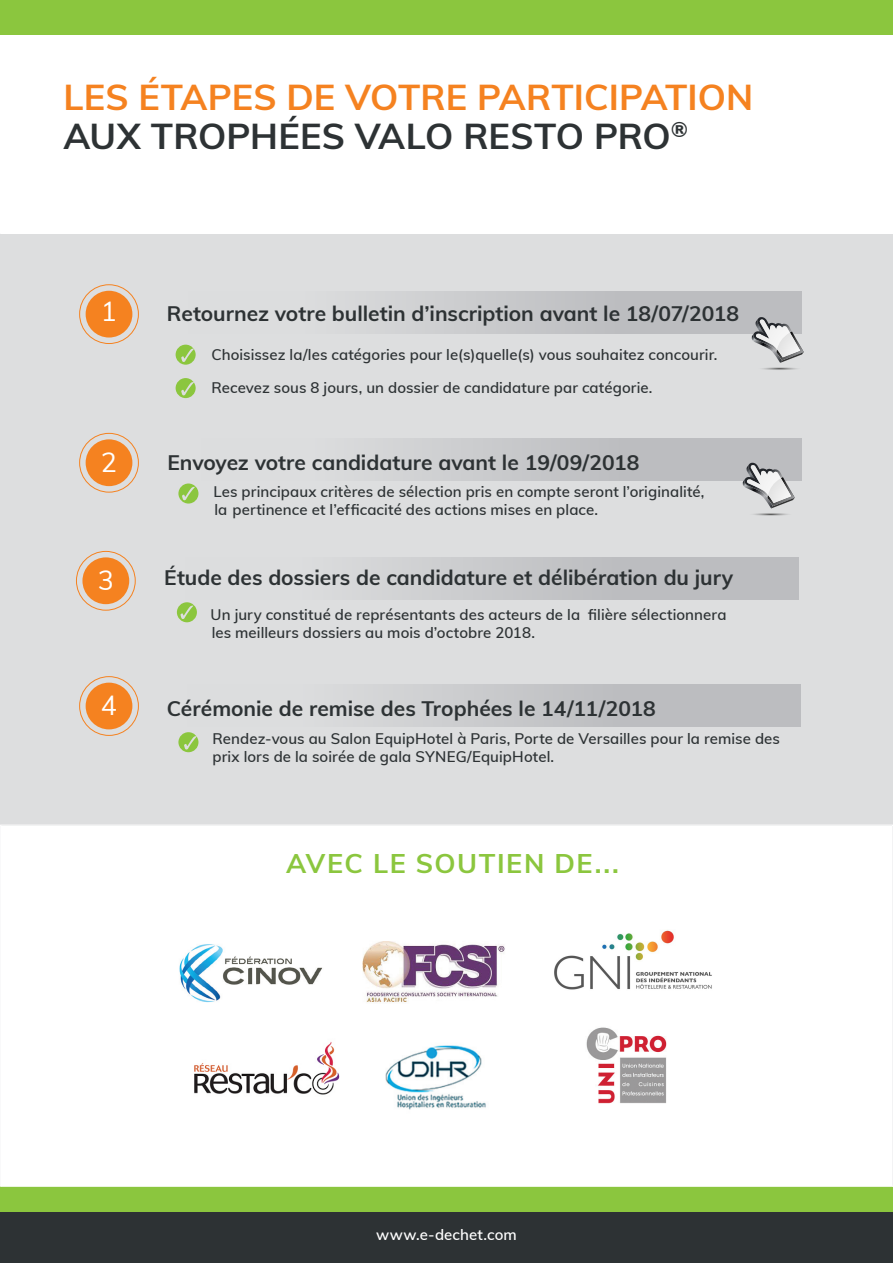
<style>
.page{position:relative;width:893px;height:1263px;background:#fff}
.page>*{position:absolute;margin:0;border:0;box-sizing:border-box;transform-origin:0 0}
.t1{font:700 36px/39px "Muli";color:#f58220}
.t2{font:700 27px "Muli";letter-spacing:.055em;color:#8bc63e}
.t3{font:27px "Muli";color:#fff}
.t4{font:700 21px "Muli";color:#2d3234}
.t5{font:600 15px/18px "Muli";letter-spacing:.005em;color:#2d3234}
.t6{font:600 15px "Muli";letter-spacing:.01em;color:#fff}
.s1{color:#2d3234}
</style>
<div class="page">
<div style="left:0;top:234px;width:893px;height:952px;background:#dddedf"></div>
<div style="left:0;top:0;width:893px;height:34px;background:#8bc63e"></div>
<div style="left:187px;top:684px;width:613px;height:43px;background:linear-gradient(to right,#e0e1e1,#b5b6b9)"></div>
<div style="left:79px;top:284px;width:60px;height:60px;border:1px solid #f58220;border-radius:50%"></div>
<div style="left:86px;top:291px;width:46px;height:46px;background:#f58220;border-radius:50%"></div>
<div style="left:79px;top:433px;width:60px;height:59px;border:1px solid #f58220;border-radius:50%"></div>
<div style="left:86px;top:439px;width:46px;height:47px;background:#f58220;border-radius:50%"></div>
<div style="left:79px;top:676px;width:60px;height:60px;border:1px solid #f58220;border-radius:50%"></div>
<div style="left:86px;top:683px;width:46px;height:46px;background:#f58220;border-radius:50%"></div>
<div style="left:0;top:1212px;width:893px;height:51px;background:#2d3234"></div>
<div style="left:0;top:1186px;width:893px;height:26px;background:#8bc63e"></div>
<div style="left:76px;top:551px;width:60px;height:59px;border:1px solid #f58220;border-radius:50%"></div>
<div style="left:82px;top:557px;width:47px;height:47px;background:#f58220;border-radius:50%"></div>
<svg style="left:392px;top:557px;width:407px;height:43px;background:#c2c3c5"></svg>
<div style="left:178px;top:483px;width:20px;height:20px;background:#8bc63e;border-radius:50%"></div>
<svg style="left:182px;top:487px;width:13px;height:13px"></svg>
<div style="left:176px;top:345px;width:20px;height:20px;background:#8bc63e;border-radius:50%"></div>
<svg style="left:181px;top:292px;width:623px;height:78px"></svg>
<svg style="left:178px;top:732px;width:20px;height:20px"></svg>
<svg style="left:184px;top:736px;width:13px;height:13px"></svg>
<div style="left:176px;top:378px;width:20px;height:20px;background:#8bc63e;border-radius:50%"></div>
<svg style="left:181px;top:382px;width:13px;height:13px"></svg>
<div style="left:177px;top:602px;width:20px;height:20px;background:#8bc63e;border-radius:50%"></div>
<svg style="left:181px;top:606px;width:12px;height:13px"></svg>
<svg style="left:403px;top:438px;width:399px;height:78px"></svg>
<div style="left:0;top:825px;width:893px;height:361px;background:#fff"></div>
<img style="left:177px;top:941px;width:149px;height:64px">
<img style="left:357px;top:934px;width:154px;height:75px">
<img style="left:583px;top:1020px;width:89px;height:90px">
<img style="left:373px;top:1031px;width:122px;height:89px">
<img style="left:182px;top:1031px;width:167px;height:89px">
<img style="left:552px;top:929px;width:164px;height:62px">
<p class="t1" style="left:64px;top:76px;width:691px">LES ÉTAPES DE VOTRE PARTICIPATION<br><span class="s1">AUX TROPHÉES VALO RESTO PRO</span><sup>®</sup></p>
<p class="t3" style="left:101px;top:292px;width:18px">1</p>
<p class="t3" style="left:101px;top:443px;width:18px">2</p>
<p class="t4" style="left:167px;top:298px;width:574px">Retournez votre bulletin d’inscription avant le 18/07/2018</p>
<p class="t5" style="left:211px;top:345px;width:507px">Choisissez la/les catégories pour le(s)quelle(s) vous souhaitez concourir.</p>
<p class="t5" style="left:211px;top:378px;width:443px">Recevez sous 8 jours, un dossier de candidature par catégorie.</p>
<p class="t4" style="left:167px;top:447px;width:473px">Envoyez votre candidature avant le 19/09/2018</p>
<p class="t5" style="left:213px;top:482px;width:493px">Les principaux critères de sélection pris en compte seront l’originalité, la pertinence et l’efficacité des actions mises en place.</p>
<p class="t3" style="left:98px;top:561px;width:18px">3</p>
<p class="t4" style="left:164px;top:562px;width:570px">Étude des dossiers de candidature et délibération du jury</p>
<p class="t3" style="left:101px;top:686px;width:18px">4</p>
<p class="t5" style="left:211px;top:605px;width:517px">Un jury constitué de représentants des acteurs de la filière sélectionnera les meilleurs dossiers au mois d’octobre 2018.</p>
<p class="t4" style="left:167px;top:693px;width:490px">Cérémonie de remise des Trophées le 14/11/2018</p>
<p class="t5" style="left:213px;top:729px;width:569px">Rendez-vous au Salon EquipHotel à Paris, Porte de Versailles pour la remise des prix lors de la soirée de gala SYNEG/EquipHotel.</p>
<p class="t2" style="left:286px;top:844px;width:334px">AVEC LE SOUTIEN DE...</p>
<p class="t6" style="left:376px;top:1223px;width:142px">www.e-dechet.com</p>
</div>
